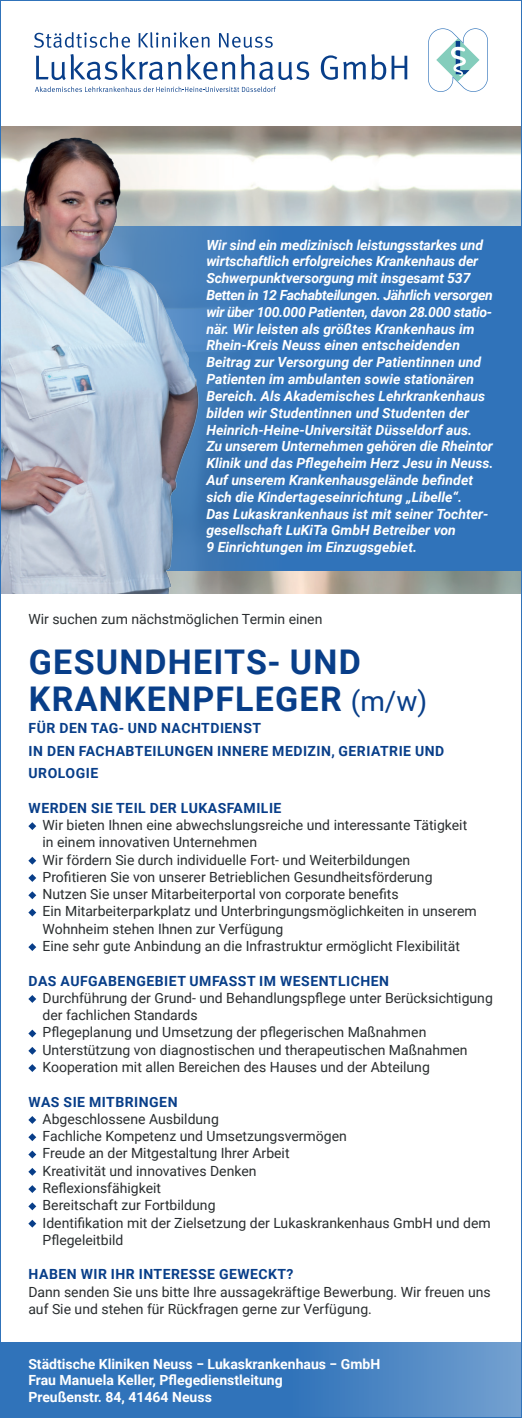
<style>
.page{position:relative;width:522px;height:1418px;background:#fff}
.page>*{position:absolute;margin:0;border:0;box-sizing:border-box;transform-origin:0 0}
.t1{font:700 34px/36.4px "Roboto";letter-spacing:.035em;color:#083e89}
.t2{font:14px/17.2px "Roboto";color:#292d2f}
.t3{font:italic 700 14px/16.8px "Roboto";color:#fff}
.t4{font:700 14px/22.4px "Roboto";letter-spacing:.035em;color:#083e89}
.t5{font:700 14px/16.8px "Roboto";color:#fff}
.s1{font-weight:400;font-size:28px}
</style>
<div class="page">
<svg style="left:2px;top:1342px;width:518px;height:73px;background:#3f7dbe"></svg>
<img style="left:2px;top:126px;width:518px;height:467px">
<div style="left:0;top:226px;width:522px;height:344px;background:#3073ba"></div>
<svg style="left:34px;top:32px;width:96px;height:16px"></svg>
<svg style="left:139px;top:32px;width:70px;height:16px"></svg>
<svg style="left:219px;top:33px;width:54px;height:15px"></svg>
<svg style="left:36px;top:54px;width:145px;height:26px"></svg>
<svg style="left:187px;top:54px;width:48px;height:26px"></svg>
<svg style="left:241px;top:54px;width:68px;height:26px"></svg>
<svg style="left:321px;top:55px;width:44px;height:25px"></svg>
<svg style="left:371px;top:54px;width:36px;height:26px"></svg>
<svg style="left:35px;top:87px;width:241px;height:5px"></svg>
<svg style="left:428px;top:28px;width:60px;height:64px"></svg>
<img style="left:2px;top:136px;width:197px;height:457px">
<svg style="left:28px;top:822px;width:8px;height:8px"></svg>
<svg style="left:28px;top:856px;width:8px;height:8px"></svg>
<svg style="left:28px;top:874px;width:8px;height:7px"></svg>
<svg style="left:28px;top:891px;width:8px;height:8px"></svg>
<svg style="left:28px;top:908px;width:8px;height:8px"></svg>
<svg style="left:28px;top:943px;width:8px;height:8px"></svg>
<svg style="left:28px;top:995px;width:8px;height:7px"></svg>
<svg style="left:28px;top:1029px;width:8px;height:8px"></svg>
<svg style="left:28px;top:1046px;width:8px;height:8px"></svg>
<svg style="left:28px;top:1064px;width:8px;height:8px"></svg>
<svg style="left:28px;top:1116px;width:8px;height:7px"></svg>
<svg style="left:28px;top:1133px;width:8px;height:8px"></svg>
<svg style="left:28px;top:1150px;width:8px;height:8px"></svg>
<svg style="left:28px;top:1167px;width:8px;height:8px"></svg>
<svg style="left:28px;top:1185px;width:8px;height:7px"></svg>
<svg style="left:28px;top:1202px;width:8px;height:8px"></svg>
<svg style="left:28px;top:1219px;width:8px;height:8px"></svg>
<p class="t3" style="left:206px;top:236px;width:289px">Wir sind ein medizinisch leistungsstarkes und wirtschaftlich erfolgreiches Krankenhaus der Schwerpunktversorgung mit insgesamt 537<br>Betten in 12 Fachabteilungen. Jährlich versorgen wir über 100.000 Patienten, davon 28.000 statio&shy;när. Wir leisten als größtes Krankenhaus im Rhein-Kreis Neuss einen entscheidenden Beitrag zur Versorgung der Patientinnen und Patienten im ambulanten sowie stationären Bereich. Als Akademisches Lehrkrankenhaus bilden wir Studentinnen und Studenten der Heinrich-Heine-Universität Düsseldorf aus.<br>Zu unserem Unternehmen gehören die Rheintor Klinik und das Pflegeheim Herz Jesu in Neuss.<br>Auf unserem Krankenhausgelände befindet sich die Kindertageseinrichtung „Libelle“.<br>Das Lukaskrankenhaus ist mit seiner Tochter&shy;gesellschaft LuKiTa GmbH Betreiber von<br>9 Einrichtungen im Einzugsgebiet.</p>
<p class="t2" style="left:28px;top:610px;width:295px">Wir suchen zum nächstmöglichen Termin einen</p>
<h1 class="t1" style="left:29px;top:642px;width:399px">GESUNDHEITS- UND<br>KRANKENPFLEGER <span class="s1">(m/w)</span></h1>
<p class="t4" style="left:29px;top:716px;width:417px">FÜR DEN TAG- UND NACHTDIENST<br>IN DEN FACHABTEILUNGEN INNERE MEDIZIN, GERIATRIE UND<br>UROLOGIE</p>
<p class="t4" style="left:29px;top:796px;width:254px">WERDEN SIE TEIL DER LUKASFAMILIE</p>
<p class="t2" style="left:43px;top:816px;width:435px">Wir bieten Ihnen eine abwechslungsreiche und interessante Tätigkeit in einem innovativen Unternehmen<br>Wir fördern Sie durch individuelle Fort- und Weiterbildungen Profitieren Sie von unserer Betrieblichen Gesundheitsförderung Nutzen Sie unser Mitarbeiterportal von corporate benefits<br>Ein Mitarbeiterparkplatz und Unterbringungsmöglichkeiten in unserem Wohnheim stehen Ihnen zur Verfügung<br>Eine sehr gute Anbindung an die Infrastruktur ermöglicht Flexibilität</p>
<p class="t4" style="left:29px;top:968px;width:362px">DAS AUFGABENGEBIET UMFASST IM WESENTLICHEN</p>
<p class="t2" style="left:43px;top:988px;width:451px">Durchführung der Grund- und Behandlungspflege unter Berücksichtigung der fachlichen Standards<br>Pflegeplanung und Umsetzung der pflegerischen Maßnahmen Unterstützung von diagnostischen und therapeutischen Maßnahmen Kooperation mit allen Bereichen des Hauses und der Abteilung</p>
<p class="t4" style="left:29px;top:1089px;width:150px">WAS SIE MITBRINGEN</p>
<p class="t2" style="left:43px;top:1109px;width:449px">Abgeschlossene Ausbildung<br>Fachliche Kompetenz und Umsetzungsvermögen<br>Freude an der Mitgestaltung Ihrer Arbeit<br>Kreativität und innovatives Denken<br>Reflexionsfähigkeit<br>Bereitschaft zur Fortbildung<br>Identifikation mit der Zielsetzung der Lukaskrankenhaus GmbH und dem Pflegeleitbild</p>
<p class="t4" style="left:29px;top:1262px;width:266px">HABEN WIR IHR INTERESSE GEWECKT?</p>
<p class="t2" style="left:28px;top:1282px;width:463px">Dann senden Sie uns bitte Ihre aussagekräftige Bewerbung. Wir freuen uns auf Sie und stehen für Rückfragen gerne zur Verfügung.</p>
<p class="t5" style="left:28px;top:1354px;width:353px">Städtische Kliniken Neuss − Lukaskrankenhaus − GmbH<br>Frau Manuela Keller, Pflegedienstleitung<br>Preußenstr. 84, 41464 Neuss</p>
</div>
